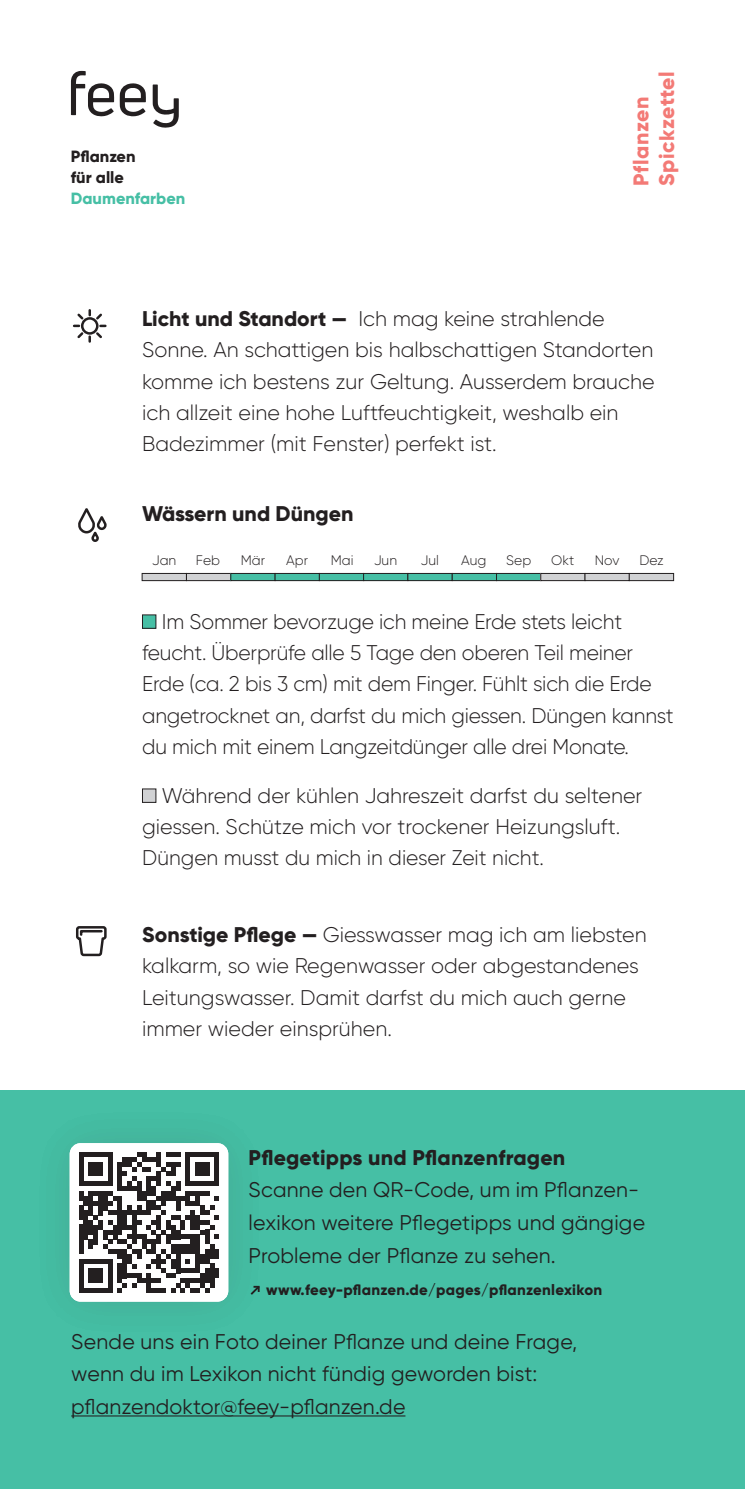
<style>
.page{position:relative;width:745px;height:1489px;background:#fff}
.page>*{position:absolute;margin:0;border:0;box-sizing:border-box;transform-origin:0 0}
.t1{font:300 21.25px/31.2px "Gilroy";color:#231f20}
.t2{font:21.25px/32.5px "Gilroy";letter-spacing:.01em;color:#231f20}
.t3{font:800 21.25px "Gilroy";color:#231f20}
.t4{font:800 21.25px/25.5px "Gilroy";letter-spacing:.03em;color:#f37a76}
.t5{font:800 16.25px/20.8px "Gilroy";color:#231f20}
.t6{font:800 16.25px "Gilroy";color:#46bfa5}
.t7{font:800 15px "Gilroy";letter-spacing:.02em;color:#231f20}
.t8{font:300 13.75px "Gilroy";color:#231f20}
.s1{font-weight:800}
</style>
<div class="page">
<div style="left:0;top:1090px;width:744px;height:398px;background:#46bfa5"></div>
<hr style="left:71px;top:1415px;width:334px;height:1px;background:#231f20">
<svg style="left:152px;top:84px;width:27px;height:44px"></svg>
<svg style="left:71px;top:71px;width:43px;height:45px"></svg>
<svg style="left:120px;top:83px;width:26px;height:33px"></svg>
<div style="left:142px;top:573px;width:44px;height:7px;background:#d1d2d4"></div>
<div style="left:142px;top:573px;width:45px;height:8px;border:1px solid #231f20"></div>
<div style="left:186px;top:573px;width:45px;height:7px;background:#d1d2d4"></div>
<div style="left:186px;top:573px;width:45px;height:8px;border:1px solid #231f20"></div>
<div style="left:231px;top:573px;width:44px;height:7px;background:#46bfa5"></div>
<div style="left:230px;top:573px;width:45px;height:8px;border:1px solid #231f20"></div>
<div style="left:275px;top:573px;width:44px;height:7px;background:#46bfa5"></div>
<div style="left:274px;top:573px;width:45px;height:8px;border:1px solid #231f20"></div>
<div style="left:319px;top:573px;width:44px;height:7px;background:#46bfa5"></div>
<div style="left:319px;top:573px;width:45px;height:8px;border:1px solid #231f20"></div>
<div style="left:363px;top:573px;width:44px;height:7px;background:#46bfa5"></div>
<div style="left:363px;top:573px;width:45px;height:8px;border:1px solid #231f20"></div>
<div style="left:407px;top:573px;width:45px;height:7px;background:#46bfa5"></div>
<div style="left:407px;top:573px;width:45px;height:8px;border:1px solid #231f20"></div>
<div style="left:452px;top:573px;width:44px;height:7px;background:#46bfa5"></div>
<div style="left:451px;top:573px;width:45px;height:8px;border:1px solid #231f20"></div>
<div style="left:496px;top:573px;width:44px;height:7px;background:#46bfa5"></div>
<div style="left:496px;top:573px;width:45px;height:8px;border:1px solid #231f20"></div>
<div style="left:540px;top:573px;width:44px;height:7px;background:#d1d2d4"></div>
<div style="left:540px;top:573px;width:45px;height:8px;border:1px solid #231f20"></div>
<div style="left:584px;top:573px;width:45px;height:7px;background:#d1d2d4"></div>
<div style="left:584px;top:573px;width:45px;height:8px;border:1px solid #231f20"></div>
<div style="left:629px;top:573px;width:44px;height:7px;background:#d1d2d4"></div>
<div style="left:628px;top:573px;width:45px;height:8px;border:1px solid #231f20"></div>
<div style="left:142px;top:615px;width:14px;height:13px;background:#46bfa5"></div>
<div style="left:142px;top:614px;width:14px;height:14px;border:1px solid #231f20"></div>
<div style="left:142px;top:789px;width:14px;height:13px;background:#d1d2d4"></div>
<div style="left:142px;top:788px;width:14px;height:14px;border:1px solid #231f20"></div>
<svg style="left:73px;top:309px;width:34px;height:34px"></svg>
<svg style="left:78px;top:508px;width:29px;height:34px"></svg>
<svg style="left:76px;top:926px;width:31px;height:31px"></svg>
<div style="left:71px;top:1144px;width:156px;height:156px;background:#fff;border-radius:10px"></div>
<hr style="left:79px;top:1151px;width:4px;height:10px;background:#231f20">
<hr style="left:79px;top:1161px;width:4px;height:10px;background:#231f20">
<hr style="left:79px;top:1171px;width:4px;height:14px;background:#231f20">
<hr style="left:79px;top:1190px;width:4px;height:10px;background:#231f20">
<hr style="left:79px;top:1205px;width:4px;height:14px;background:#231f20">
<hr style="left:79px;top:1224px;width:4px;height:29px;background:#231f20">
<hr style="left:79px;top:1258px;width:4px;height:34px;background:#231f20">
<svg style="left:83px;top:1152px;width:136px;height:140px"></svg>
<div style="left:214px;top:1248px;width:5px;height:10px;background:#231f20"></div>
<div style="left:214px;top:1268px;width:5px;height:9px;background:#231f20"></div>
<div style="left:70px;top:1143px;width:158px;height:158px;border:2px solid #fff;border-radius:10px"></div>
<p class="t5" style="left:71px;top:146px;width:66px">Pflanzen für alle</p>
<p class="t6" style="left:71px;top:188px;width:116px">Daumenfarben</p>
<p class="t4" style="left:627px;top:186px;width:116px;rotate:-90deg">Pflanzen<br>Spickzettel</p>
<p class="t1" style="left:142px;top:303px;width:513px"><span class="s1">Licht und Standort —</span> Ich mag keine strahlende Sonne. An schattigen bis halbschattigen Standorten komme ich bestens zur Geltung. Ausserdem brauche ich allzeit eine hohe Luftfeuchtigkeit, weshalb ein Badezimmer (mit Fenster) perfekt ist.</p>
<p class="t3" style="left:142px;top:500px;width:213px">Wässern und Düngen</p>
<p class="t8" style="left:152px;top:551px;width:26px">Jan</p>
<p class="t8" style="left:196px;top:551px;width:26px">Feb</p>
<p class="t8" style="left:240px;top:551px;width:26px">Mär</p>
<p class="t8" style="left:286px;top:551px;width:23px">Apr</p>
<p class="t8" style="left:330px;top:551px;width:24px">Mai</p>
<p class="t8" style="left:374px;top:551px;width:25px">Jun</p>
<p class="t8" style="left:420px;top:551px;width:20px">Jul</p>
<p class="t8" style="left:461px;top:551px;width:27px">Aug</p>
<p class="t8" style="left:506px;top:551px;width:27px">Sep</p>
<p class="t8" style="left:551px;top:551px;width:24px">Okt</p>
<p class="t8" style="left:594px;top:551px;width:26px">Nov</p>
<p class="t8" style="left:639px;top:551px;width:26px">Dez</p>
<p class="t1" style="left:142px;top:605px;width:532px;text-indent:20px">Im Sommer bevorzuge ich meine Erde stets leicht feucht. Überprüfe alle 5 Tage den oberen Teil meiner Erde (ca. 2 bis 3 cm) mit dem Finger. Fühlt sich die Erde angetrocknet an, darfst du mich giessen. Düngen kannst du mich mit einem Langzeitdünger alle drei Monate.</p>
<p class="t1" style="left:142px;top:779px;width:501px;text-indent:20px">Während der kühlen Jahreszeit darfst du seltener giessen. Schütze mich vor trockener Heizungsluft.<br>Düngen musst du mich in dieser Zeit nicht.</p>
<p class="t1" style="left:142px;top:918px;width:506px"><span class="s1">Sonstige Pflege —</span> Giesswasser mag ich am liebsten kalkarm, so wie Regenwasser oder abgestandenes Leitungswasser. Damit darfst du mich auch gerne immer wieder einsprühen.</p>
<p class="t3" style="left:248px;top:1143px;width:318px">Pflegetipps und Pflanzenfragen</p>
<p class="t2" style="left:248px;top:1173px;width:398px">Scanne den QR-Code, um im Pflanzen&shy;lexikon weitere Pflegetipps und gängige<br>Probleme der Pflanze zu sehen.</p>
<p class="t7" style="left:266px;top:1280px;width:337px">www.feey-pflanzen.de/pages/pflanzenlexikon</p>
<p class="t2" style="left:71px;top:1324px;width:507px">Sende uns ein Foto deiner Pflanze und deine Frage, wenn du im Lexikon nicht fündig geworden bist: pflanzendoktor@feey-pflanzen.de</p>
</div>
